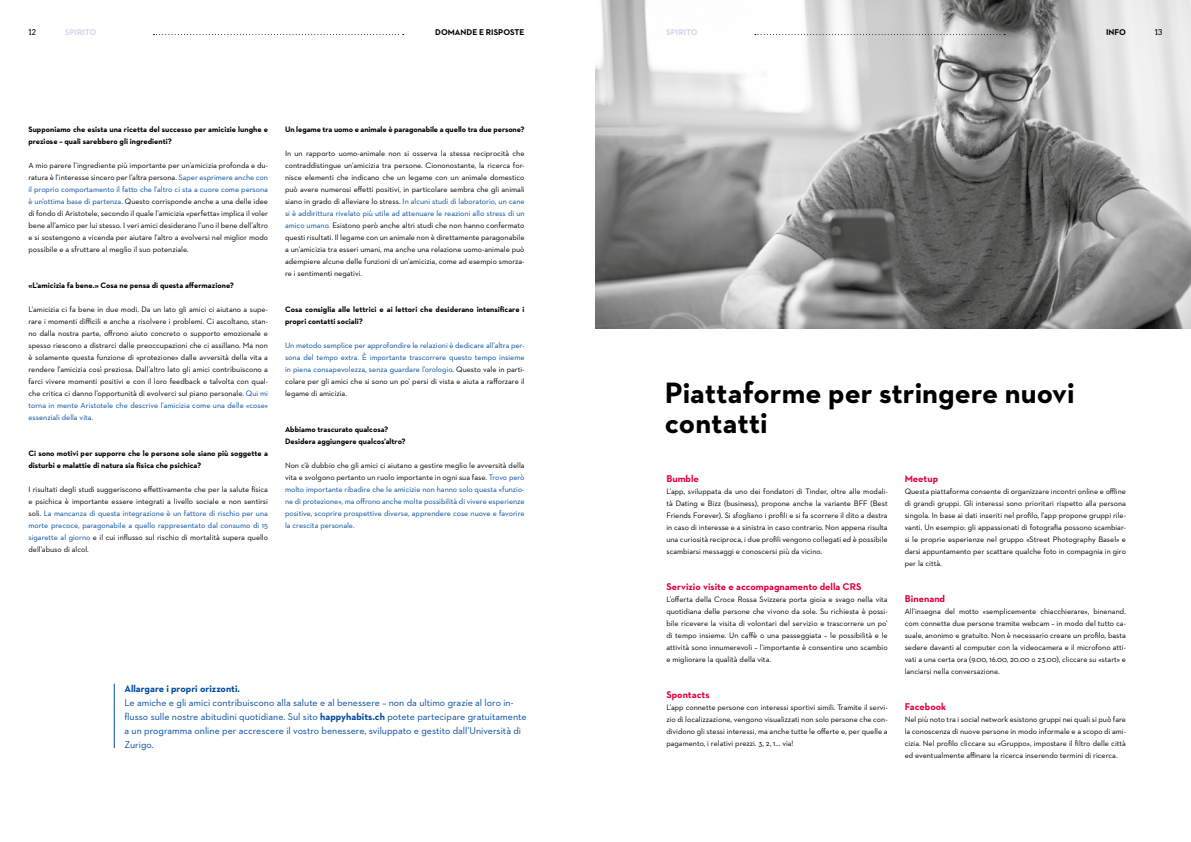
<style>
.page{position:relative;width:1191px;height:842px;background:#fff}
.page>*{position:absolute;margin:0;border:0;box-sizing:border-box;transform-origin:0 0}
.t1{font:700 30px/30px "Neutraface 2 Text";color:#000}
.t2{font:10px/14px "Neutraface 2 Text";color:#014b9c}
.t3{font:700 10px "Neutraface 2 Text";color:#e4003f}
.t4{font:700 10px "Neutraface 2 Text";color:#014b9c}
.t5{font:700 8.5px "Neutraface 2 Text";color:#000}
.t6{font:700 8.5px "Neutraface 2 Text";color:#d3d6ed}
.t7{font:8px/12px "Neutraface 2 Text";color:#000;text-align:justify}
.t8{font:8px/12px "Neutraface 2 Text";color:#014b9c;text-align:justify}
.t9{font:700 8px/12px "Neutraface 2 Text";color:#000}
.t10{font:8px "Arvo";color:#000}
.s1{color:#014b9c}
.s2{color:#000}
.s3{font-weight:700}
</style>
<div class="page">
<img style="left:595px;top:0;width:596px;height:329px">
<hr style="left:114px;top:684px;width:1px;height:64px;background:#014b9c">
<svg style="left:153px;top:34px;width:251px;height:1px"></svg>
<svg style="left:755px;top:34px;width:250px;height:1px"></svg>
<p class="t10" style="left:28px;top:27px;width:9px">12</p>
<p class="t6" style="left:65px;top:27px;width:33px">SPIRITO</p>
<p class="t5" style="left:435px;top:27px;width:91px">DOMANDE E RISPOSTE</p>
<p class="t6" style="left:666px;top:27px;width:33px">SPIRITO</p>
<p class="t5" style="left:1106px;top:27px;width:21px">INFO</p>
<p class="t10" style="left:1155px;top:27px;width:9px">13</p>
<p class="t9" style="left:28px;top:124px;width:241px">Supponiamo che esista una ricetta del successo per amicizie lunghe e preziose – quali sarebbero gli ingredienti?</p>
<p class="t7" style="left:28px;top:160px;width:241px">A mio parere l’ingrediente più importante per un’amicizia profonda e du&shy;ratura è l’interesse sincero per l’altra persona. <span class="s1">Saper esprimere anche con il proprio comportamento il fatto che l’altro ci sta a cuore come persona è un’ottima base di partenza.</span> Questo corrisponde anche a una delle idee di fondo di Aristotele, secondo il quale l’amicizia «perfetta» implica il voler bene all’amico per lui stesso. I veri amici desiderano l’uno il bene dell’altro e si sostengono a vicenda per aiutare l’altro a evolversi nel miglior modo possibile e a sfruttare al meglio il suo potenziale.</p>
<p class="t9" style="left:28px;top:280px;width:207px">«L’amicizia fa bene.» Cosa ne pensa di questa affermazione?</p>
<p class="t7" style="left:28px;top:304px;width:241px">L’amicizia ci fa bene in due modi. Da un lato gli amici ci aiutano a supe&shy;rare i momenti difficili e anche a risolvere i problemi. Ci ascoltano, stan&shy;no dalla nostra parte, offrono aiuto concreto o supporto emozionale e spesso riescono a distrarci dalle preoccupazioni che ci assillano. Ma non è solamente questa funzione di «protezione» dalle avversità della vita a rendere l’amicizia così preziosa. Dall’altro lato gli amici contribuiscono a farci vivere momenti positivi e con il loro feedback e talvolta con qual&shy;che critica ci danno l’opportunità di evolverci sul piano personale. <span class="s1">Qui mi torna in mente Aristotele che descrive l’amicizia come una delle «cose» essenziali della vita.</span></p>
<p class="t9" style="left:28px;top:448px;width:241px">Ci sono motivi per supporre che le persone sole siano più soggette a disturbi e malattie di natura sia fisica che psichica?</p>
<p class="t7" style="left:28px;top:484px;width:241px">I risultati degli studi suggeriscono effettivamente che per la salute fisica e psichica è importante essere integrati a livello sociale e non sentirsi soli. <span class="s1">La mancanza di questa integrazione è un fattore di rischio per una morte precoce, paragonabile a quello rappresentato dal consumo di 15 sigarette al giorno</span> e il cui influsso sul rischio di mortalità supera quello dell’abuso di alcol.</p>
<p class="t9" style="left:285px;top:124px;width:241px">Un legame tra uomo e animale è paragonabile a quello tra due persone?</p>
<p class="t7" style="left:285px;top:148px;width:241px">In un rapporto uomo-animale non si osserva la stessa reciprocità che contraddistingue un’amicizia tra persone. Ciononostante, la ricerca for&shy;nisce elementi che indicano che un legame con un animale domestico può avere numerosi effetti positivi, in particolare sembra che gli animali siano in grado di alleviare lo stress. <span class="s1">In alcuni studi di laboratorio, un cane si è addirittura rivelato più utile ad attenuare le reazioni allo stress di un amico umano.</span> Esistono però anche altri studi che non hanno confermato questi risultati. Il legame con un animale non è direttamente paragonabile a un’amicizia tra esseri umani, ma anche una relazione uomo-animale può adempiere alcune delle funzioni di un’amicizia, come ad esempio smorza&shy;re i sentimenti negativi.</p>
<p class="t9" style="left:285px;top:304px;width:241px">Cosa consiglia alle lettrici e ai lettori che desiderano intensificare i propri contatti sociali?</p>
<p class="t8" style="left:285px;top:340px;width:241px">Un metodo semplice per approfondire le relazioni è dedicare all’altra per&shy;sona del tempo extra. È importante trascorrere questo tempo insieme in piena consapevolezza, senza guardare l’orologio. <span class="s2">Questo vale in parti&shy;colare per gli amici che si sono un po’ persi di vista e aiuta a rafforzare il legame di amicizia.</span></p>
<p class="t9" style="left:285px;top:424px;width:122px">Abbiamo trascurato qualcosa?<br>Desidera aggiungere qualcos’altro?</p>
<p class="t8" style="left:285px;top:460px;width:241px"><span class="s2">Non c’è dubbio che gli amici ci aiutano a gestire meglio le avversità della vita e svolgono pertanto un ruolo importante in ogni sua fase.</span> Trovo però molto importante ribadire che le amicizie non hanno solo questa «funzio&shy;ne di protezione», ma offrono anche molte possibilità di vivere esperienze positive, scoprire prospettive diverse, apprendere cose nuove e favorire la crescita personale.</p>
<p class="t4" style="left:124px;top:682px;width:117px">Allargare i propri orizzonti.</p>
<p class="t2" style="left:124px;top:695px;width:403px">Le amiche e gli amici contribuiscono alla salute e al benessere – non da ultimo grazie al loro in&shy;flusso sulle nostre abitudini quotidiane. Sul sito <span class="s3">happyhabits.ch</span> potete partecipare gratuitamente a un programma online per accrescere il vostro benessere, sviluppato e gestito dall’Università di Zurigo.</p>
<h1 class="t1" style="left:665px;top:378px;width:411px">Piattaforme per stringere nuovi contatti</h1>
<p class="t3" style="left:666px;top:472px;width:34px">Bumble</p>
<p class="t7" style="left:666px;top:485px;width:223px">L’app, sviluppata da uno dei fondatori di Tinder, oltre alle modali&shy;tà Dating e Bizz (business), propone anche la variante BFF (Best Friends Forever). Si sfogliano i profili e si fa scorrere il dito a destra in caso di interesse e a sinistra in caso contrario. Non appena risulta una curiosità reciproca, i due profili vengono collegati ed è possibile scambiarsi messaggi e conoscersi più da vicino.</p>
<p class="t3" style="left:666px;top:580px;width:196px">Servizio visite e accompagnamento della CRS</p>
<p class="t7" style="left:666px;top:593px;width:223px">L’offerta della Croce Rossa Svizzera porta gioia e svago nella vita quotidiana delle persone che vivono da sole. Su richiesta è possi&shy;bile ricevere la visita di volontari del servizio e trascorrere un po’ di tempo insieme. Un caffè o una passeggiata – le possibilità e le attività sono innumerevoli – l’importante è consentire uno scambio e migliorare la qualità della vita.</p>
<p class="t3" style="left:666px;top:688px;width:45px">Spontacts</p>
<p class="t7" style="left:666px;top:701px;width:223px">L’app connette persone con interessi sportivi simili. Tramite il servi&shy;zio di localizzazione, vengono visualizzati non solo persone che con&shy;dividono gli stessi interessi, ma anche tutte le offerte e, per quelle a pagamento, i relativi prezzi. 3, 2, 1… via!</p>
<p class="t3" style="left:904px;top:472px;width:35px">Meetup</p>
<p class="t7" style="left:904px;top:485px;width:223px">Questa piattaforma consente di organizzare incontri online e offline di grandi gruppi. Gli interessi sono prioritari rispetto alla persona singola. In base ai dati inseriti nel profilo, l’app propone gruppi rile&shy;vanti. Un esempio: gli appassionati di fotografia possono scambiar&shy;si le proprie esperienze nel gruppo «Street Photography Basel» e darsi appuntamento per scattare qualche foto in compagnia in giro per la città.</p>
<p class="t3" style="left:904px;top:592px;width:42px">Binenand</p>
<p class="t7" style="left:904px;top:605px;width:223px">All’insegna del motto «semplicemente chiacchierare», binenand. com connette due persone tramite webcam – in modo del tutto ca&shy;suale, anonimo e gratuito. Non è necessario creare un profilo, basta sedere davanti al computer con la videocamera e il microfono atti&shy;vati a una certa ora (9.00, 16.00, 20.00 o 23.00), cliccare su «start» e lanciarsi nella conversazione.</p>
<p class="t3" style="left:904px;top:700px;width:43px">Facebook</p>
<p class="t7" style="left:904px;top:713px;width:223px">Nel più noto tra i social network esistono gruppi nei quali si può fare la conoscenza di nuove persone in modo informale e a scopo di ami&shy;cizia. Nel profilo cliccare su «Gruppo», impostare il filtro delle città ed eventualmente affinare la ricerca inserendo termini di ricerca.</p>
</div>
